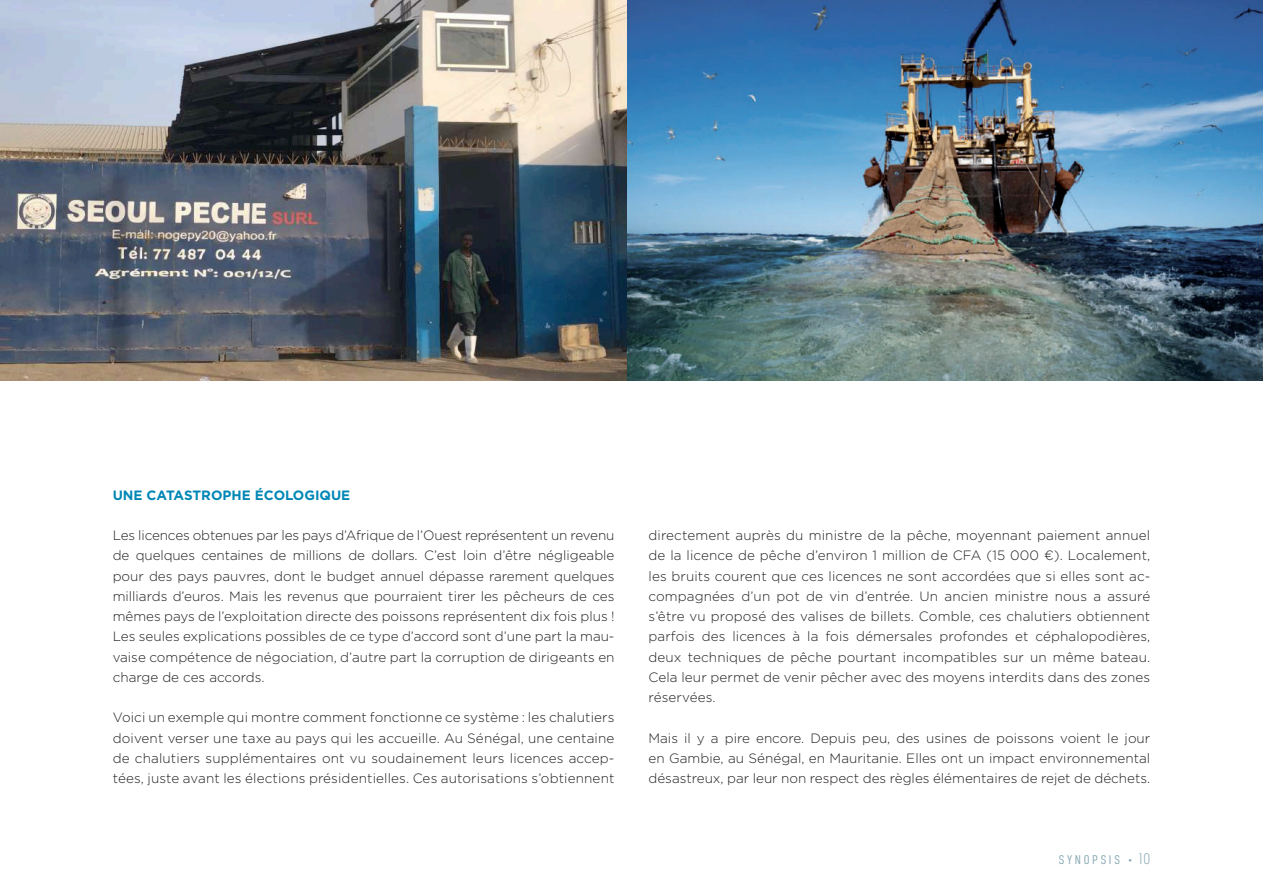
<style>
.page{position:relative;width:1263px;height:893px;background:#fff}
.page>*{position:absolute;margin:0;border:0;box-sizing:border-box;transform-origin:0 0}
.t1{font:300 13.5px/20.2px "Gotham";color:#231f20;text-align:justify}
.t2{font:700 13.5px "Gotham";color:#0087b6}
.t3{font:13.5px "Breuer Condensed";letter-spacing:.2em;color:#8aaab5}
.s1{font-family:"Gotham";font-weight:300;font-size:10.5px}
.s2{font-weight:300;font-size:16.5px}
</style>
<div class="page">
<img style="left:0;top:0;width:1263px;height:380px">
<p class="t2" style="left:113px;top:486px;width:239px">UNE CATASTROPHE ÉCOLOGIQUE</p>
<p class="t1" style="left:113px;top:525px;width:503px">Les licences obtenues par les pays d’Afrique de l’Ouest représentent un revenu de quelques centaines de millions de dollars. C’est loin d’être négligeable pour des pays pauvres, dont le budget annuel dépasse rarement quelques milliards d’euros. Mais les revenus que pourraient tirer les pêcheurs de ces mêmes pays de l’exploitation directe des poissons représentent dix fois plus !<br>Les seules explications possibles de ce type d’accord sont d’une part la mau&shy;vaise compétence de négociation, d’autre part la corruption de dirigeants en charge de ces accords.</p>
<p class="t1" style="left:113px;top:707px;width:503px">Voici un exemple qui montre comment fonctionne ce système : les chalutiers doivent verser une taxe au pays qui les accueille. Au Sénégal, une centaine de chalutiers supplémentaires ont vu soudainement leurs licences accep&shy;tées, juste avant les élections présidentielles. Ces autorisations s’obtiennent</p>
<p class="t1" style="left:648px;top:525px;width:503px">directement auprès du ministre de la pêche, moyennant paiement annuel de la licence de pêche d’environ 1 million de CFA (15 000 €). Localement, les bruits courent que ces licences ne sont accordées que si elles sont ac&shy;compagnées d’un pot de vin d’entrée. Un ancien ministre nous a assuré s’être vu proposé des valises de billets. Comble, ces chalutiers obtiennent parfois des licences à la fois démersales profondes et céphalopodières, deux techniques de pêche pourtant incompatibles sur un même bateau.<br>Cela leur permet de venir pêcher avec des moyens interdits dans des zones réservées.</p>
<p class="t1" style="left:648px;top:727px;width:503px">Mais il y a pire encore. Depuis peu, des usines de poissons voient le jour en Gambie, au Sénégal, en Mauritanie. Elles ont un impact environnemental désastreux, par leur non respect des règles élémentaires de rejet de déchets.</p>
<p class="t3" style="left:1059px;top:852px;width:93px">SYNOPSIS <span class="s1">•</span> <span class="s2">10</span></p>
</div>
